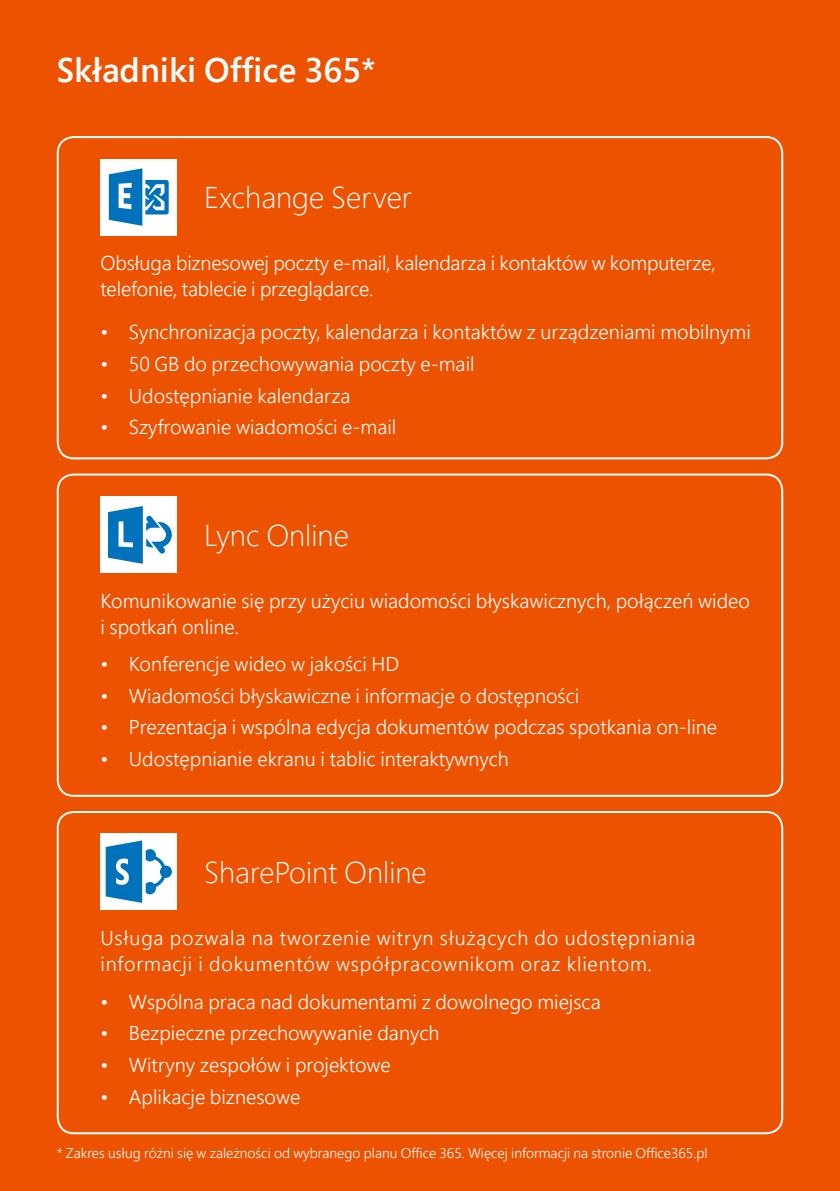
<style>
.page{position:relative;width:840px;height:1191px;background:#fff}
.page>*{position:absolute;margin:0;border:0;box-sizing:border-box;transform-origin:0 0}
.t1{font:600 34px "Segoe Pro";color:#fff}
.t2{font:300 30px "Segoe Pro";color:#fff}
.t3{font:300 20px/26px "Segoe Pro";color:#fff}
.t4{font:300 20px/26px "Segoe Pro";letter-spacing:.04em;color:#fff}
.t5{font:300 14px "Segoe Pro";color:#fff}
</style>
<div class="page">
<div style="left:0;top:0;width:839px;height:1191px;background:#ed5200"></div>
<div style="left:57px;top:136px;width:725px;height:323px;border:2px solid #fff;border-radius:16px"></div>
<div style="left:100px;top:159px;width:77px;height:76px;background:#fff"></div>
<svg style="left:109px;top:168px;width:60px;height:58px"></svg>
<div style="left:57px;top:811px;width:725px;height:323px;border:2px solid #fff;border-radius:16px"></div>
<div style="left:100px;top:833px;width:77px;height:77px;background:#fff"></div>
<svg style="left:106px;top:840px;width:66px;height:63px"></svg>
<div style="left:57px;top:473px;width:725px;height:324px;border:2px solid #fff;border-radius:16px"></div>
<div style="left:100px;top:496px;width:77px;height:77px;background:#fff"></div>
<svg style="left:108px;top:506px;width:64px;height:58px"></svg>
<p class="t1" style="left:57px;top:47px;width:320px">Składniki Office 365*</p>
<p class="t2" style="left:204px;top:177px;width:209px">Exchange Server</p>
<p class="t3" style="left:100px;top:250px;width:616px">Obsługa biznesowej poczty e-mail, kalendarza i kontaktów w komputerze, telefonie, tablecie i przeglądarce.</p>
<p class="t3" style="left:100px;top:319px;width:651px">• Synchronizacja poczty, kalendarza i kontaktów z urządzeniami mobilnymi</p>
<p class="t3" style="left:100px;top:350px;width:375px">• 50 GB do przechowywania poczty e-mail</p>
<p class="t3" style="left:100px;top:382px;width:251px">• Udostępnianie kalendarza</p>
<p class="t3" style="left:100px;top:414px;width:297px">• Szyfrowanie wiadomości e-mail</p>
<p class="t2" style="left:204px;top:514px;width:146px">Lync Online</p>
<p class="t3" style="left:100px;top:587px;width:650px">Komunikowanie się przy użyciu wiadomości błyskawicznych, połączeń wideo i spotkań online.</p>
<p class="t3" style="left:100px;top:650px;width:300px">• Konferencje wideo w jakości HD</p>
<p class="t3" style="left:100px;top:682px;width:480px">• Wiadomości błyskawiczne i informacje o dostępności</p>
<p class="t3" style="left:100px;top:714px;width:617px">• Prezentacja i wspólna edycja dokumentów podczas spotkania on-line</p>
<p class="t3" style="left:100px;top:745px;width:410px">• Udostępnianie ekranu i tablic interaktywnych</p>
<p class="t2" style="left:204px;top:852px;width:224px">SharePoint Online</p>
<p class="t4" style="left:100px;top:924px;width:596px">Usługa pozwala na tworzenie witryn służących do udostępniania informacji i dokumentów współpracownikom oraz klientom.</p>
<p class="t3" style="left:100px;top:988px;width:501px">• Wspólna praca nad dokumentami z dowolnego miejsca</p>
<p class="t3" style="left:100px;top:1019px;width:340px">• Bezpieczne przechowywanie danych</p>
<p class="t3" style="left:100px;top:1051px;width:292px">• Witryny zespołów i projektowe</p>
<p class="t3" style="left:100px;top:1083px;width:201px">• Aplikacje biznesowe</p>
<p class="t5" style="left:57px;top:1143px;width:652px">* Zakres usług różni się w zależności od wybranego planu Office 365. Więcej informacji na stronie Office365.pl</p>
</div>
